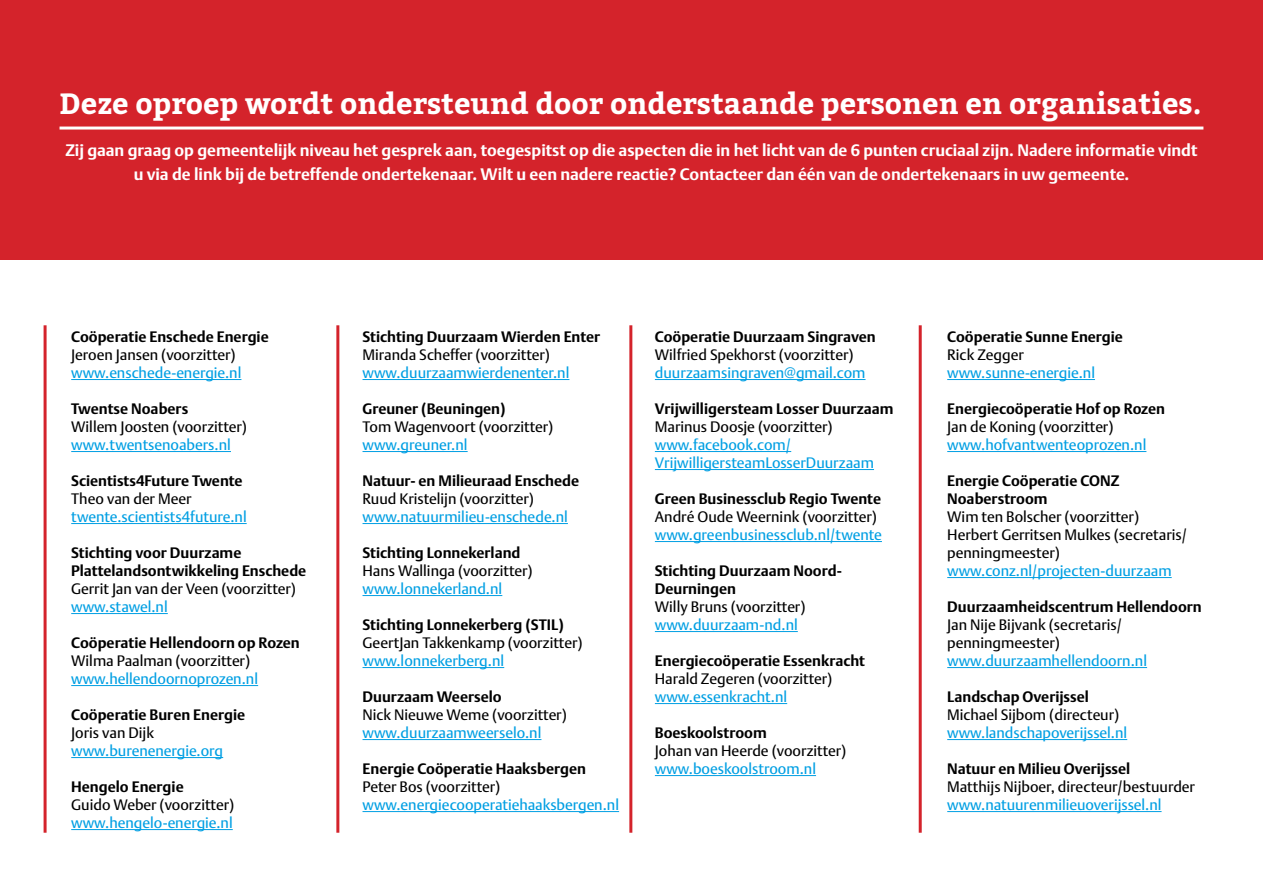
<style>
.page{position:relative;width:1263px;height:893px;background:#fff}
.page>*{position:absolute;margin:0;border:0;box-sizing:border-box;transform-origin:0 0}
.t1{font:700 29.25px "Bitter";color:#fff}
.t2{font:700 16.5px/24px "DTL Argo T";color:#fff;text-align:center}
.t3{font:15px/18px "DTL Argo T";color:#000}
.t4{font:700 15px/18px "DTL Argo T";color:#000}
.t5{font:15px/18px "DTL Argo T";color:#009fe3}
</style>
<div class="page">
<div style="left:0;top:0;width:1263px;height:259px;background:#d4232b"></div>
<hr style="left:71px;top:379px;width:170px;height:1px;background:#009fe3">
<hr style="left:71px;top:451px;width:160px;height:1px;background:#009fe3">
<hr style="left:71px;top:523px;width:176px;height:1px;background:#009fe3">
<hr style="left:71px;top:613px;width:97px;height:1px;background:#009fe3">
<hr style="left:71px;top:685px;width:187px;height:1px;background:#009fe3">
<hr style="left:71px;top:757px;width:152px;height:1px;background:#009fe3">
<hr style="left:71px;top:829px;width:162px;height:1px;background:#009fe3">
<hr style="left:362px;top:379px;width:207px;height:1px;background:#009fe3">
<hr style="left:362px;top:451px;width:106px;height:1px;background:#009fe3">
<hr style="left:362px;top:523px;width:206px;height:1px;background:#009fe3">
<hr style="left:362px;top:595px;width:140px;height:1px;background:#009fe3">
<hr style="left:362px;top:667px;width:142px;height:1px;background:#009fe3">
<hr style="left:362px;top:739px;width:179px;height:1px;background:#009fe3">
<hr style="left:362px;top:811px;width:257px;height:1px;background:#009fe3">
<hr style="left:655px;top:379px;width:210px;height:1px;background:#009fe3">
<hr style="left:655px;top:451px;width:136px;height:1px;background:#009fe3">
<hr style="left:655px;top:469px;width:219px;height:1px;background:#009fe3">
<hr style="left:655px;top:541px;width:227px;height:1px;background:#009fe3">
<hr style="left:655px;top:631px;width:143px;height:1px;background:#009fe3">
<hr style="left:655px;top:703px;width:132px;height:1px;background:#009fe3">
<hr style="left:655px;top:775px;width:161px;height:1px;background:#009fe3">
<hr style="left:947px;top:379px;width:148px;height:1px;background:#009fe3">
<hr style="left:947px;top:451px;width:199px;height:1px;background:#009fe3">
<hr style="left:947px;top:577px;width:225px;height:1px;background:#009fe3">
<hr style="left:947px;top:667px;width:200px;height:1px;background:#009fe3">
<hr style="left:947px;top:739px;width:180px;height:1px;background:#009fe3">
<hr style="left:947px;top:811px;width:214px;height:1px;background:#009fe3">
<hr style="left:336px;top:325px;width:3px;height:508px;background:#d4232b">
<hr style="left:44px;top:325px;width:3px;height:508px;background:#d4232b">
<hr style="left:629px;top:325px;width:3px;height:508px;background:#d4232b">
<hr style="left:919px;top:325px;width:3px;height:508px;background:#d4232b">
<hr style="left:60px;top:127px;width:1143px;height:3px;background:#fff">
<h1 class="t1" style="left:60px;top:85px;width:1143px">Deze oproep wordt ondersteund door onderstaande personen en organisaties.</h1>
<p class="t2" style="left:65px;top:138px;width:1134px">Zij gaan graag op gemeentelijk niveau het gesprek aan, toegespitst op die aspecten die in het licht van de 6 punten cruciaal zijn. Nadere informatie vindt u via de link bij de betreffende ondertekenaar. Wilt u een nadere reactie? Contacteer dan één van de ondertekenaars in uw gemeente.</p>
<p class="t4" style="left:71px;top:328px;width:199px">Coöperatie Enschede Energie</p>
<p class="t3" style="left:71px;top:346px;width:166px">Jeroen Jansen (voorzitter)</p>
<p class="t5" style="left:71px;top:364px;width:172px">www.enschede-energie.nl</p>
<p class="t4" style="left:71px;top:400px;width:119px">Twentse Noabers</p>
<p class="t3" style="left:71px;top:418px;width:177px">Willem Joosten (voorzitter)</p>
<p class="t5" style="left:71px;top:436px;width:161px">www.twentsenoabers.nl</p>
<p class="t4" style="left:71px;top:472px;width:173px">Scientists4Future Twente</p>
<p class="t3" style="left:71px;top:490px;width:122px">Theo van der Meer</p>
<p class="t5" style="left:71px;top:508px;width:177px">twente.scientists4future.nl</p>
<p class="t4" style="left:71px;top:544px;width:237px">Stichting voor Duurzame<br>Plattelandsontwikkeling Enschede</p>
<p class="t3" style="left:71px;top:580px;width:226px">Gerrit Jan van der Veen (voorzitter)</p>
<p class="t5" style="left:71px;top:598px;width:98px">www.stawel.nl</p>
<p class="t4" style="left:71px;top:634px;width:230px">Coöperatie Hellendoorn op Rozen</p>
<p class="t3" style="left:71px;top:652px;width:180px">Wilma Paalman (voorzitter)</p>
<p class="t5" style="left:71px;top:670px;width:188px">www.hellendoornoprozen.nl</p>
<p class="t4" style="left:71px;top:706px;width:175px">Coöperatie Buren Energie</p>
<p class="t3" style="left:71px;top:724px;width:84px">Joris van Dijk</p>
<p class="t5" style="left:71px;top:742px;width:153px">www.burenenergie.org</p>
<p class="t4" style="left:71px;top:778px;width:114px">Hengelo Energie</p>
<p class="t3" style="left:71px;top:796px;width:165px">Guido Weber (voorzitter)</p>
<p class="t5" style="left:71px;top:814px;width:163px">www.hengelo-energie.nl</p>
<p class="t4" style="left:362px;top:328px;width:239px">Stichting Duurzaam Wierden Enter</p>
<p class="t3" style="left:362px;top:346px;width:189px">Miranda Scheffer (voorzitter)</p>
<p class="t5" style="left:362px;top:364px;width:208px">www.duurzaamwierdenenter.nl</p>
<p class="t4" style="left:362px;top:400px;width:145px">Greuner (Beuningen)</p>
<p class="t3" style="left:362px;top:418px;width:192px">Tom Wagenvoort (voorzitter)</p>
<p class="t5" style="left:362px;top:436px;width:107px">www.greuner.nl</p>
<p class="t4" style="left:362px;top:472px;width:218px">Natuur- en Milieuraad Enschede</p>
<p class="t3" style="left:362px;top:490px;width:173px">Ruud Kristelijn (voorzitter)</p>
<p class="t5" style="left:362px;top:508px;width:207px">www.natuurmilieu-enschede.nl</p>
<p class="t4" style="left:362px;top:544px;width:159px">Stichting Lonnekerland</p>
<p class="t3" style="left:362px;top:562px;width:172px">Hans Wallinga (voorzitter)</p>
<p class="t5" style="left:362px;top:580px;width:141px">www.lonnekerland.nl</p>
<p class="t4" style="left:362px;top:616px;width:203px">Stichting Lonnekerberg (STIL)</p>
<p class="t3" style="left:362px;top:634px;width:222px">GeertJan Takkenkamp (voorzitter)</p>
<p class="t5" style="left:362px;top:652px;width:143px">www.lonnekerberg.nl</p>
<p class="t4" style="left:362px;top:688px;width:141px">Duurzaam Weerselo</p>
<p class="t3" style="left:362px;top:706px;width:206px">Nick Nieuwe Weme (voorzitter)</p>
<p class="t5" style="left:362px;top:724px;width:180px">www.duurzaamweerselo.nl</p>
<p class="t4" style="left:362px;top:760px;width:225px">Energie Coöperatie Haaksbergen</p>
<p class="t3" style="left:362px;top:778px;width:139px">Peter Bos (voorzitter)</p>
<p class="t5" style="left:362px;top:796px;width:258px">www.energiecooperatiehaaksbergen.nl</p>
<p class="t4" style="left:655px;top:328px;width:222px">Coöperatie Duurzaam Singraven</p>
<p class="t3" style="left:655px;top:346px;width:200px">Wilfried Spekhorst (voorzitter)</p>
<p class="t5" style="left:655px;top:364px;width:212px">duurzaamsingraven@gmail.com</p>
<p class="t4" style="left:655px;top:400px;width:240px">Vrijwilligersteam Losser Duurzaam</p>
<p class="t3" style="left:655px;top:418px;width:179px">Marinus Doosje (voorzitter)</p>
<p class="t5" style="left:655px;top:436px;width:221px">www.facebook.com/<br>VrijwilligersteamLosserDuurzaam</p>
<p class="t4" style="left:655px;top:490px;width:228px">Green Businessclub Regio Twente</p>
<p class="t3" style="left:655px;top:508px;width:224px">André Oude Weernink (voorzitter)</p>
<p class="t5" style="left:655px;top:526px;width:229px">www.greenbusinessclub.nl/twente</p>
<p class="t4" style="left:655px;top:562px;width:189px">Stichting Duurzaam Noord-<br>Deurningen</p>
<p class="t3" style="left:655px;top:598px;width:152px">Willy Bruns (voorzitter)</p>
<p class="t5" style="left:655px;top:616px;width:144px">www.duurzaam-nd.nl</p>
<p class="t4" style="left:655px;top:652px;width:212px">Energiecoöperatie Essenkracht</p>
<p class="t3" style="left:655px;top:670px;width:179px">Harald Zegeren (voorzitter)</p>
<p class="t5" style="left:655px;top:688px;width:134px">www.essenkracht.nl</p>
<p class="t4" style="left:655px;top:724px;width:113px">Boeskoolstroom</p>
<p class="t3" style="left:655px;top:742px;width:193px">Johan van Heerde (voorzitter)</p>
<p class="t5" style="left:655px;top:760px;width:163px">www.boeskoolstroom.nl</p>
<p class="t4" style="left:947px;top:328px;width:177px">Coöperatie Sunne Energie</p>
<p class="t3" style="left:947px;top:346px;width:78px">Rick Zegger</p>
<p class="t5" style="left:947px;top:364px;width:149px">www.sunne-energie.nl</p>
<p class="t4" style="left:947px;top:400px;width:219px">Energiecoöperatie Hof op Rozen</p>
<p class="t3" style="left:947px;top:418px;width:168px">Jan de Koning (voorzitter)</p>
<p class="t5" style="left:947px;top:436px;width:201px">www.hofvantwenteoprozen.nl</p>
<p class="t4" style="left:947px;top:472px;width:174px">Energie Coöperatie CONZ<br>Noaberstroom</p>
<p class="t3" style="left:947px;top:508px;width:241px">Wim ten Bolscher (voorzitter)<br>Herbert Gerritsen Mulkes (secretaris/ penningmeester)</p>
<p class="t5" style="left:947px;top:562px;width:226px">www.conz.nl/projecten-duurzaam</p>
<p class="t4" style="left:947px;top:598px;width:256px">Duurzaamheidscentrum Hellendoorn</p>
<p class="t3" style="left:947px;top:616px;width:176px">Jan Nije Bijvank (secretaris/ penningmeester)</p>
<p class="t5" style="left:947px;top:652px;width:201px">www.duurzaamhellendoorn.nl</p>
<p class="t4" style="left:947px;top:688px;width:143px">Landschap Overijssel</p>
<p class="t3" style="left:947px;top:706px;width:174px">Michael Sijbom (directeur)</p>
<p class="t5" style="left:947px;top:724px;width:181px">www.landschapoverijssel.nl</p>
<p class="t4" style="left:947px;top:760px;width:184px">Natuur en Milieu Overijssel</p>
<p class="t3" style="left:947px;top:778px;width:249px">Matthijs Nijboer, directeur/bestuurder</p>
<p class="t5" style="left:947px;top:796px;width:216px">www.natuurenmilieuoverijssel.nl</p>
</div>
